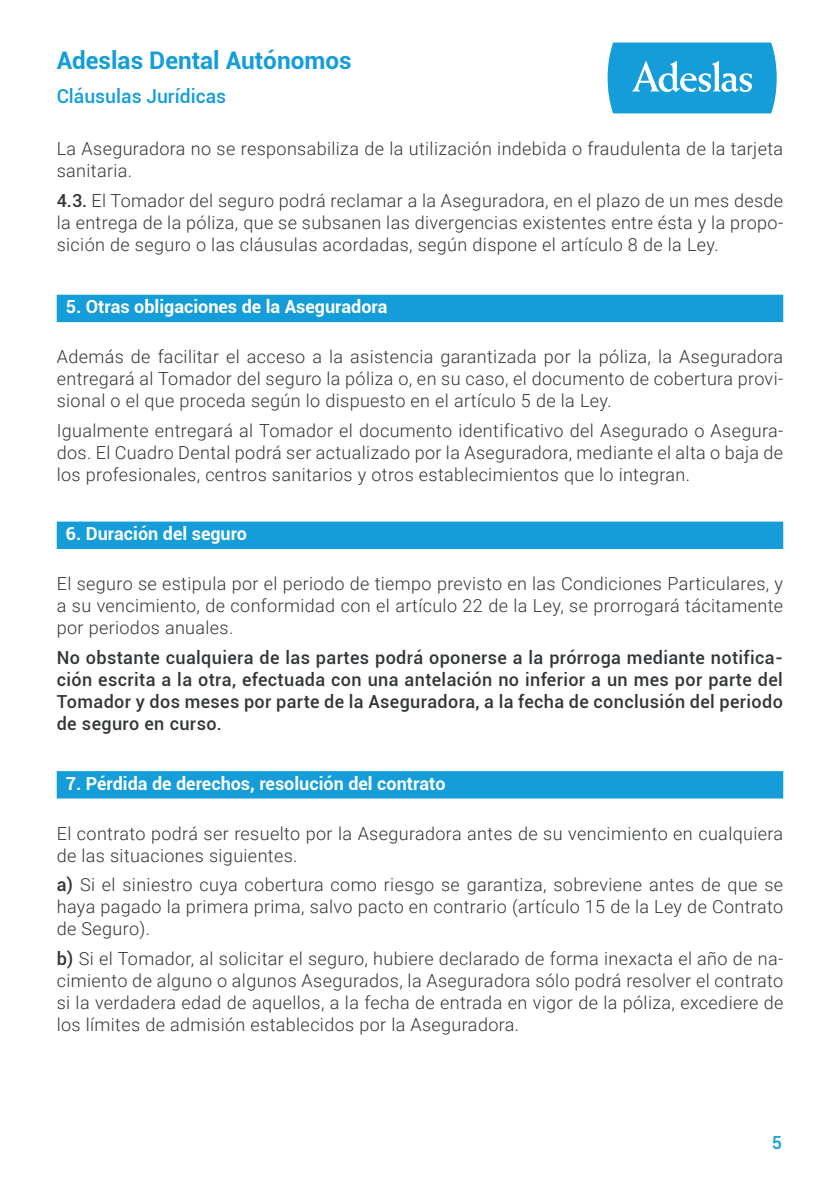
<style>
.page{position:relative;width:840px;height:1191px;background:#fff}
.page>*{position:absolute;margin:0;border:0;box-sizing:border-box;transform-origin:0 0}
.t1{font:700 24.2px "Roboto";color:#149dd9}
.t2{font:500 19.2px "Roboto";color:#149dd9}
.t3{font:300 18px/22px "Roboto";letter-spacing:.02em;color:#323638;text-align:justify}
.t4{font:500 18px/22px "Roboto";letter-spacing:.02em;color:#323638;text-align:justify}
.t5{font:700 18px "Roboto";color:#fff}
.t6{font:500 18px "Roboto";color:#149dd9}
.s1{font-weight:500}
</style>
<div class="page">
<svg style="left:607px;top:43px;width:169px;height:70px;background:#2fa8dd"></svg>
<div style="left:57px;top:295px;width:725px;height:27px;background:#149dd9"></div>
<div style="left:57px;top:521px;width:725px;height:28px;background:#149dd9"></div>
<div style="left:57px;top:771px;width:725px;height:27px;background:#149dd9"></div>
<h1 class="t1" style="left:57px;top:44px;width:296px">Adeslas Dental Autónomos</h1>
<p class="t2" style="left:57px;top:83px;width:171px">Cláusulas Jurídicas</p>
<p class="t3" style="left:57px;top:137px;width:727px">La Aseguradora no se responsabiliza de la utilización indebida o fraudulenta de la tarjeta sanitaria.</p>
<p class="t3" style="left:57px;top:189px;width:727px"><span class="s1">4.3.</span> El Tomador del seguro podrá reclamar a la Aseguradora, en el plazo de un mes desde la entrega de la póliza, que se subsanen las divergencias existentes entre ésta y la propo&shy;sición de seguro o las cláusulas acordadas, según dispone el artículo 8 de la Ley.</p>
<p class="t5" style="left:66px;top:294px;width:323px">5. Otras obligaciones de la Aseguradora</p>
<p class="t3" style="left:57px;top:345px;width:727px">Además de facilitar el acceso a la asistencia garantizada por la póliza, la Aseguradora entregará al Tomador del seguro la póliza o, en su caso, el documento de cobertura provi&shy;sional o el que proceda según lo dispuesto en el artículo 5 de la Ley.</p>
<p class="t3" style="left:57px;top:419px;width:727px">Igualmente entregará al Tomador el documento identificativo del Asegurado o Asegura&shy;dos. El Cuadro Dental podrá ser actualizado por la Aseguradora, mediante el alta o baja de los profesionales, centros sanitarios y otros establecimientos que lo integran.</p>
<p class="t5" style="left:66px;top:521px;width:183px">6. Duración del seguro</p>
<p class="t3" style="left:57px;top:572px;width:727px">El seguro se estipula por el periodo de tiempo previsto en las Condiciones Particulares, y a su vencimiento, de conformidad con el artículo 22 de la Ley, se prorrogará tácitamente por periodos anuales.</p>
<p class="t4" style="left:57px;top:645px;width:727px">No obstante cualquiera de las partes podrá oponerse a la prórroga mediante notifica&shy;ción escrita a la otra, efectuada con una antelación no inferior a un mes por parte del Tomador y dos meses por parte de la Aseguradora, a la fecha de conclusión del periodo de seguro en curso.</p>
<p class="t5" style="left:66px;top:770px;width:381px">7. Pérdida de derechos, resolución del contrato</p>
<p class="t3" style="left:57px;top:821px;width:727px">El contrato podrá ser resuelto por la Aseguradora antes de su vencimiento en cualquiera de las situaciones siguientes.</p>
<p class="t3" style="left:57px;top:873px;width:727px"><span class="s1">a)</span> Si el siniestro cuya cobertura como riesgo se garantiza, sobreviene antes de que se haya pagado la primera prima, salvo pacto en contrario (artículo 15 de la Ley de Contrato de Seguro).</p>
<p class="t3" style="left:57px;top:946px;width:727px"><span class="s1">b)</span> Si el Tomador, al solicitar el seguro, hubiere declarado de forma inexacta el año de na&shy;cimiento de alguno o algunos Asegurados, la Aseguradora sólo podrá resolver el contrato si la verdadera edad de aquellos, a la fecha de entrada en vigor de la póliza, excediere de los límites de admisión establecidos por la Aseguradora.</p>
<p class="t6" style="left:771px;top:1129px;width:12px">5</p>
</div>
